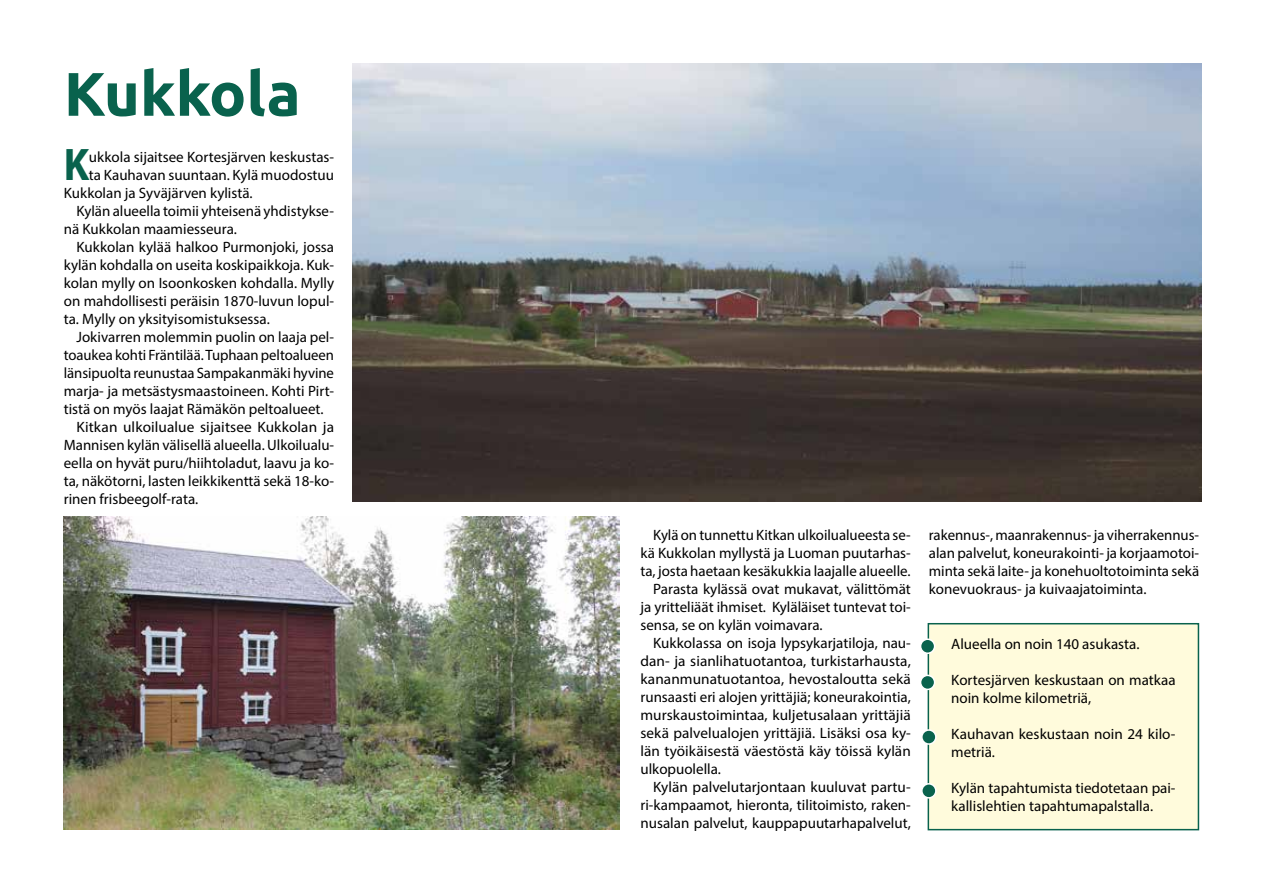
<style>
.page{position:relative;width:1263px;height:893px;background:#fff}
.page>*{position:absolute;margin:0;border:0;box-sizing:border-box;transform-origin:0 0}
.t1{font:700 61.5px "Ubuntu";color:#09624d}
.t2{font:700 45.9px "Myriad Pro";color:#09624d;scale:.91 1}
.t3{font:15px/18px "Myriad Pro";color:#000}
</style>
<div class="page">
<div style="left:927px;top:623px;width:272px;height:207px;background:#fffbdc;border:2px solid #09624d"></div>
<div style="left:920px;top:639px;width:15px;height:14px;background:#09624d;border-radius:50%"></div>
<div style="left:920px;top:638px;width:15px;height:16px;border:2px solid #fff;border-radius:50%"></div>
<div style="left:922px;top:730px;width:14px;height:14px;background:#09624d;border-radius:50%"></div>
<div style="left:921px;top:729px;width:15px;height:16px;border:2px solid #fff;border-radius:50%"></div>
<div style="left:922px;top:784px;width:14px;height:14px;background:#09624d;border-radius:50%"></div>
<div style="left:921px;top:783px;width:15px;height:16px;border:2px solid #fff;border-radius:50%"></div>
<div style="left:920px;top:675px;width:15px;height:14px;background:#09624d;border-radius:50%"></div>
<div style="left:920px;top:675px;width:15px;height:15px;border:2px solid #fff;border-radius:50%"></div>
<img style="left:352px;top:64px;width:850px;height:438px">
<img style="left:64px;top:517px;width:555px;height:312px">
<h1 class="t1" style="left:64px;top:57px;width:238px">Kukkola</h1>
<h2 class="t2" style="left:64px;top:135px;width:30px">K</h2>
<p class="t3" style="left:89px;top:148px;width:247px">ukkola sijaitsee Kortesjärven keskustas-</p>
<p class="t3" style="left:89px;top:166px;width:247px">ta Kauhavan suuntaan. Kylä muodostuu</p>
<p class="t3" style="left:64px;top:184px;width:190px">Kukkolan ja Syväjärven kylistä.</p>
<p class="t3" style="left:77px;top:202px;width:259px">Kylän alueella toimii yhteisenä yhdistykse-</p>
<p class="t3" style="left:64px;top:220px;width:175px">nä Kukkolan maamiesseura.</p>
<p class="t3" style="left:77px;top:238px;width:259px">Kukkolan kylää halkoo Purmonjoki, jossa</p>
<p class="t3" style="left:64px;top:256px;width:272px">kylän kohdalla on useita koskipaikkoja. Kuk-</p>
<p class="t3" style="left:64px;top:274px;width:272px">kolan mylly on Isoonkosken kohdalla. Mylly</p>
<p class="t3" style="left:64px;top:292px;width:272px">on mahdollisesti peräisin 1870-luvun lopul-</p>
<p class="t3" style="left:64px;top:310px;width:208px">ta. Mylly on yksityisomistuksessa.</p>
<p class="t3" style="left:77px;top:328px;width:259px">Jokivarren molemmin puolin on laaja pel-</p>
<p class="t3" style="left:64px;top:346px;width:272px">toaukea kohti Fräntilää. Tuphaan peltoalueen</p>
<p class="t3" style="left:64px;top:364px;width:272px">länsipuolta reunustaa Sampakanmäki hyvine</p>
<p class="t3" style="left:64px;top:382px;width:272px">marja- ja metsästysmaastoineen. Kohti Pirt-</p>
<p class="t3" style="left:64px;top:400px;width:261px">tistä on myös laajat Rämäkön peltoalueet.</p>
<p class="t3" style="left:77px;top:418px;width:259px">Kitkan ulkoilualue sijaitsee Kukkolan ja</p>
<p class="t3" style="left:64px;top:436px;width:272px">Mannisen kylän välisellä alueella. Ulkoilualu-</p>
<p class="t3" style="left:64px;top:454px;width:272px">eella on hyvät puru/hiihtoladut, laavu ja ko-</p>
<p class="t3" style="left:64px;top:472px;width:272px">ta, näkötorni, lasten leikkikenttä sekä 18-ko-</p>
<p class="t3" style="left:64px;top:490px;width:136px">rinen frisbeegolf-rata.</p>
<p class="t3" style="left:653px;top:526px;width:259px">Kylä on tunnettu Kitkan ulkoilualueesta se-</p>
<p class="t3" style="left:640px;top:544px;width:272px">kä Kukkolan myllystä ja Luoman puutarhas-</p>
<p class="t3" style="left:640px;top:562px;width:272px">ta, josta haetaan kesäkukkia laajalle alueelle.</p>
<p class="t3" style="left:653px;top:580px;width:259px">Parasta kylässä ovat mukavat, välittömät</p>
<p class="t3" style="left:640px;top:598px;width:272px">ja yritteliäät ihmiset. Kyläläiset tuntevat toi-</p>
<p class="t3" style="left:640px;top:616px;width:184px">sensa, se on kylän voimavara.</p>
<p class="t3" style="left:653px;top:634px;width:259px">Kukkolassa on isoja lypsykarjatiloja, nau-</p>
<p class="t3" style="left:640px;top:652px;width:272px">dan- ja sianlihatuotantoa, turkistarhausta,</p>
<p class="t3" style="left:640px;top:670px;width:272px">kananmunatuotantoa, hevostaloutta sekä</p>
<p class="t3" style="left:640px;top:688px;width:272px">runsaasti eri alojen yrittäjiä; koneurakointia,</p>
<p class="t3" style="left:640px;top:706px;width:272px">murskaustoimintaa, kuljetusalaan yrittäjiä</p>
<p class="t3" style="left:640px;top:724px;width:272px">sekä palvelualojen yrittäjiä. Lisäksi osa ky-</p>
<p class="t3" style="left:640px;top:742px;width:272px">län työikäisestä väestöstä käy töissä kylän</p>
<p class="t3" style="left:640px;top:760px;width:82px">ulkopuolella.</p>
<p class="t3" style="left:653px;top:778px;width:259px">Kylän palvelutarjontaan kuuluvat partu-</p>
<p class="t3" style="left:640px;top:796px;width:272px">ri-kampaamot, hieronta, tilitoimisto, raken-</p>
<p class="t3" style="left:640px;top:814px;width:272px">nusalan palvelut, kauppapuutarhapalvelut,</p>
<p class="t3" style="left:929px;top:526px;width:272px;text-align:justify">rakennus-, maanrakennus- ja viherrakennus&shy;alan palvelut, koneurakointi- ja korjaamotoi&shy;minta sekä laite- ja konehuoltotoiminta sekä konevuokraus- ja kuivaajatoiminta.</p>
<p class="t3" style="left:951px;top:635px;width:190px">Alueella on noin 140 asukasta.</p>
<p class="t3" style="left:951px;top:671px;width:226px">Kortesjärven keskustaan on matkaa noin kolme kilometriä,</p>
<p class="t3" style="left:951px;top:725px;width:226px">Kauhavan keskustaan noin 24 kilo&shy;metriä.</p>
<p class="t3" style="left:951px;top:779px;width:226px">Kylän tapahtumista tiedotetaan pai&shy;kallislehtien tapahtumapalstalla.</p>
</div>
